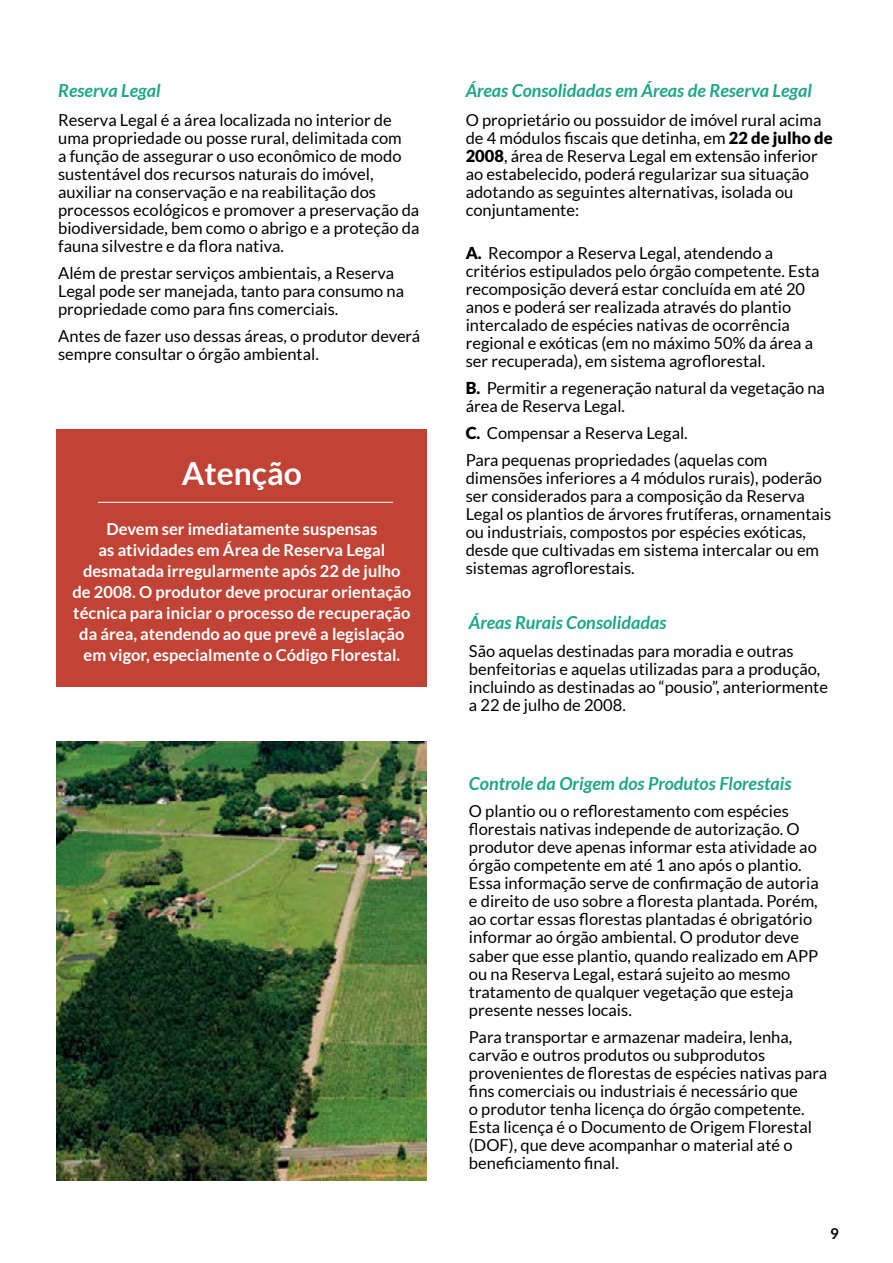
<style>
.page{position:relative;width:893px;height:1263px;background:#fff}
.page>*{position:absolute;margin:0;border:0;box-sizing:border-box;transform-origin:0 0}
.t1{font:700 31.8px "Lato";color:#fff}
.t2{font:italic 700 18px "Lato";color:#20a68b}
.t3{font:16.5px/18px "Lato";color:#000}
.t4{font:700 16.5px/21px "Lato";color:#fff;text-align:center}
.t5{font:700 15px "Lato";color:#000}
.s1{font-weight:900}
</style>
<div class="page">
<div style="left:57px;top:429px;width:370px;height:258px;background:#c04335"></div>
<hr style="left:98px;top:502px;width:295px;height:1px;background:#fff">
<img style="left:57px;top:741px;width:370px;height:440px">
<p class="t2" style="left:58px;top:80px;width:104px">Reserva Legal</p>
<p class="t3" style="left:58px;top:111px;width:363px">Reserva Legal é a área localizada no interior de uma propriedade ou posse rural, delimitada com<br>a função de assegurar o uso econômico de modo sustentável dos recursos naturais do imóvel, auxiliar na conservação e na reabilitação dos processos ecológicos e promover a preservação da biodiversidade, bem como o abrigo e a proteção da fauna silvestre e da flora nativa.</p>
<p class="t3" style="left:58px;top:264px;width:347px">Além de prestar serviços ambientais, a Reserva<br>Legal pode ser manejada, tanto para consumo na propriedade como para fins comerciais.</p>
<p class="t3" style="left:58px;top:327px;width:364px">Antes de fazer uso dessas áreas, o produtor deverá sempre consultar o órgão ambiental.</p>
<h1 class="t1" style="left:182px;top:455px;width:121px">Atenção</h1>
<p class="t4" style="left:73px;top:518px;width:340px">Devem ser imediatamente suspensas<br>as atividades em Área de Reserva Legal desmatada irregularmente após 22 de julho de 2008. O produtor deve procurar orientação técnica para iniciar o processo de recuperação da área, atendendo ao que prevê a legislação em vigor, especialmente o Código Florestal.</p>
<p class="t2" style="left:466px;top:80px;width:348px">Áreas Consolidadas em Áreas de Reserva Legal</p>
<p class="t3" style="left:466px;top:111px;width:368px">O proprietário ou possuidor de imóvel rural acima de 4 módulos fiscais que detinha, em <span class="s1">22 de julho de 2008</span>, área de Reserva Legal em extensão inferior ao estabelecido, poderá regularizar sua situação adotando as seguintes alternativas, isolada ou conjuntamente:</p>
<p class="t3" style="left:466px;top:244px;width:355px"><span class="s1">A.</span> Recompor a Reserva Legal, atendendo a critérios estipulados pelo órgão competente. Esta recomposição deverá estar concluída em até 20 anos e poderá ser realizada através do plantio intercalado de espécies nativas de ocorrência regional e exóticas (em no máximo 50% da área a ser recuperada), em sistema agroflorestal.</p>
<p class="t3" style="left:466px;top:379px;width:361px"><span class="s1">B.</span> Permitir a regeneração natural da vegetação na área de Reserva Legal.</p>
<p class="t3" style="left:466px;top:420px;width:303px;line-height:27px"><span class="s1">C.</span> Compensar a Reserva Legal.<br>Para pequenas propriedades (aquelas com</p>
<p class="t3" style="left:466px;top:469px;width:367px">dimensões inferiores a 4 módulos rurais), poderão ser considerados para a composição da Reserva Legal os plantios de árvores frutíferas, ornamentais ou industriais, compostos por espécies exóticas, desde que cultivadas em sistema intercalar ou em sistemas agroflorestais.</p>
<p class="t2" style="left:469px;top:612px;width:199px">Áreas Rurais Consolidadas</p>
<p class="t3" style="left:469px;top:642px;width:361px">São aquelas destinadas para moradia e outras benfeitorias e aquelas utilizadas para a produção, incluindo as destinadas ao “pousio”, anteriormente a 22 de julho de 2008.</p>
<p class="t2" style="left:469px;top:773px;width:324px">Controle da Origem dos Produtos Florestais</p>
<p class="t3" style="left:469px;top:802px;width:351px">O plantio ou o reflorestamento com espécies florestais nativas independe de autorização. O produtor deve apenas informar esta atividade ao órgão competente em até 1 ano após o plantio.<br>Essa informação serve de confirmação de autoria e direito de uso sobre a floresta plantada. Porém, ao cortar essas florestas plantadas é obrigatório informar ao órgão ambiental. O produtor deve saber que esse plantio, quando realizado em APP ou na Reserva Legal, estará sujeito ao mesmo tratamento de qualquer vegetação que esteja presente nesses locais.</p>
<p class="t3" style="left:469px;top:1027px;width:360px">Para transportar e armazenar madeira, lenha, carvão e outros produtos ou subprodutos provenientes de florestas de espécies nativas para fins comerciais ou industriais é necessário que<br>o produtor tenha licença do órgão competente.<br>Esta licença é o Documento de Origem Florestal (DOF), que deve acompanhar o material até o beneficiamento final.</p>
<p class="t5" style="left:830px;top:1225px;width:10px">9</p>
</div>
